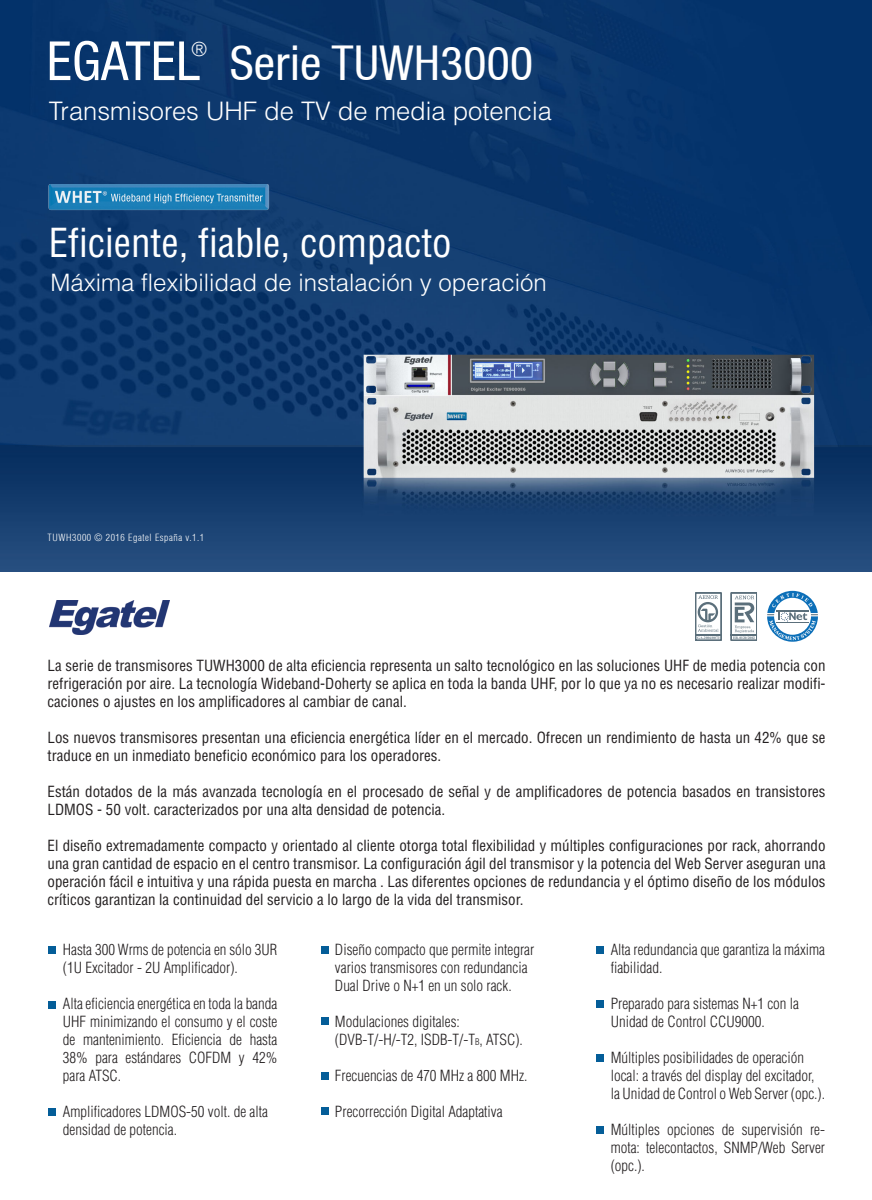
<style>
.page{position:relative;width:872px;height:1200px;background:#fff}
.page>*{position:absolute;margin:0;border:0;box-sizing:border-box;transform-origin:0 0}
.t1{font:condensed 48px "Helvetica 57";letter-spacing:.005em;color:#fff}
.t2{font:condensed 39px "Helvetica LT Std";color:#fff}
.t3{font:300 25.5px "Helvetica LT Std";color:#fff}
.t4{font:300 24px "Helvetica LT Std";color:#fff}
.t5{font:300 expanded 19.5px "Helvetica 43";color:#fff}
.t6{font:condensed 15px/18px "Helvetica LT Std";color:#231f20;text-align:justify}
.t7{font:300 condensed 15px/18px "Helvetica LT Std";color:#231f20}
.t8{font:300 condensed 9.75px "Helvetica";letter-spacing:.06em;color:#fff}
.t9{font:700 3.75px "Times New Roman";color:#5b6f7b}
.s1{font-size:54px}
.s2{font-size:9px}
</style>
<div class="page">
<img style="left:0;top:0;width:872px;height:446px">
<img style="left:0;top:446px;width:872px;height:125px">
<div style="left:48px;top:945px;width:7px;height:8px;background:#045d98"></div>
<div style="left:49px;top:1000px;width:7px;height:8px;background:#045d98"></div>
<div style="left:48px;top:1108px;width:8px;height:7px;background:#045d98"></div>
<div style="left:321px;top:945px;width:7px;height:8px;background:#045d98"></div>
<div style="left:321px;top:1016px;width:7px;height:8px;background:#045d98"></div>
<div style="left:321px;top:1071px;width:7px;height:8px;background:#045d98"></div>
<div style="left:596px;top:945px;width:7px;height:8px;background:#045d98"></div>
<div style="left:596px;top:999px;width:7px;height:8px;background:#045d98"></div>
<img style="left:49px;top:600px;width:121px;height:34px">
<div style="left:321px;top:1107px;width:7px;height:7px;background:#045d98"></div>
<div style="left:596px;top:1125px;width:8px;height:8px;background:#045d98"></div>
<div style="left:596px;top:1053px;width:7px;height:8px;background:#045d98"></div>
<img style="left:48px;top:184px;width:222px;height:28px">
<svg style="left:695px;top:592px;width:27px;height:48px"></svg>
<svg style="left:767px;top:590px;width:51px;height:51px"></svg>
<svg style="left:730px;top:592px;width:27px;height:48px"></svg>
<p class="t1" style="left:47px;top:35px;width:488px"><span class="s1">EGATEL</span> Serie TUWH3000</p>
<p class="t5" style="left:192px;top:37px;width:17px">®</p>
<p class="t3" style="left:49px;top:95px;width:505px">Transmisores UHF de TV de media potencia</p>
<p class="t2" style="left:49px;top:218px;width:404px">Eficiente, fiable, compacto</p>
<p class="t4" style="left:50px;top:267px;width:498px">Máxima flexibilidad de instalación y operación</p>
<p class="t8" style="left:48px;top:531px;width:158px">TUWH3000 © 2016 Egatel España v.1.1</p>
<p class="t9" style="left:697px;top:634px;width:24px">GA-2006/0073</p>
<p class="t9" style="left:733px;top:634px;width:24px">ER-0120/2002</p>
<p class="t6" style="left:48px;top:656px;width:779px">La serie de transmisores TUWH3000 de alta eficiencia representa un salto tecnológico en las soluciones UHF de media potencia con refrigeración por aire. La tecnología Wideband-Doherty se aplica en toda la banda UHF, por lo que ya no es necesario realizar modifi&shy;caciones o ajustes en los amplificadores al cambiar de canal.</p>
<p class="t6" style="left:48px;top:728px;width:779px">Los nuevos transmisores presentan una eficiencia energética líder en el mercado. Ofrecen un rendimiento de hasta un 42% que se traduce en un inmediato beneficio económico para los operadores.</p>
<p class="t6" style="left:48px;top:782px;width:779px">Están dotados de la más avanzada tecnología en el procesado de señal y de amplificadores de potencia basados en transistores</p>
<p class="t6" style="left:48px;top:800px;width:399px">LDMOS - 50 volt. caracterizados por una alta densidad de potencia.</p>
<p class="t6" style="left:48px;top:836px;width:779px">El diseño extremadamente compacto y orientado al cliente otorga total flexibilidad y múltiples configuraciones por rack, ahorrando una gran cantidad de espacio en el centro transmisor. La configuración ágil del transmisor y la potencia del Web Server aseguran una operación fácil e intuitiva y una rápida puesta en marcha . Las diferentes opciones de redundancia y el óptimo diseño de los módulos críticos garantizan la continuidad del servicio a lo largo de la vida del transmisor.</p>
<p class="t7" style="left:63px;top:940px;width:216px">Hasta 300 Wrms de potencia en sólo 3UR (1U Excitador - 2U Amplificador).</p>
<p class="t7" style="left:63px;top:994px;width:216px;text-align:justify">Alta eficiencia energética en toda la banda UHF minimizando el consumo y el coste de mantenimiento. Eficiencia de hasta 38% para estándares COFDM y 42% para ATSC.</p>
<p class="t7" style="left:63px;top:1102px;width:206px">Amplificadores LDMOS-50 volt. de alta</p>
<p class="t7" style="left:63px;top:1120px;width:116px">densidad de potencia.</p>
<p class="t7" style="left:335px;top:939px;width:201px">Diseño compacto que permite integrar</p>
<p class="t7" style="left:335px;top:957px;width:194px">varios transmisores con redundancia<br>Dual Drive o N+1 en un solo rack.</p>
<p class="t7" style="left:335px;top:1011px;width:126px">Modulaciones digitales:</p>
<p class="t7" style="left:335px;top:1029px;width:189px">(DVB-T/-H/-T2, ISDB-T/-T<span class="s2">B</span>, ATSC).</p>
<p class="t7" style="left:335px;top:1065px;width:194px">Frecuencias de 470 MHz a 800 MHz.</p>
<p class="t7" style="left:335px;top:1101px;width:169px">Precorrección Digital Adaptativa</p>
<p class="t7" style="left:611px;top:939px;width:216px">Alta redundancia que garantiza la máxima fiabilidad.</p>
<p class="t7" style="left:611px;top:993px;width:190px">Preparado para sistemas N+1 con la<br>Unidad de Control CCU9000.</p>
<p class="t7" style="left:611px;top:1047px;width:195px">Múltiples posibilidades de operación</p>
<p class="t7" style="left:611px;top:1065px;width:205px">local: a través del display del excitador,</p>
<p class="t7" style="left:611px;top:1083px;width:216px">la Unidad de Control o Web Server (opc.).</p>
<p class="t7" style="left:611px;top:1119px;width:216px;text-align:justify">Múltiples opciones de supervisión re&shy;mota: telecontactos, SNMP/Web Server (opc.).</p>
</div>
